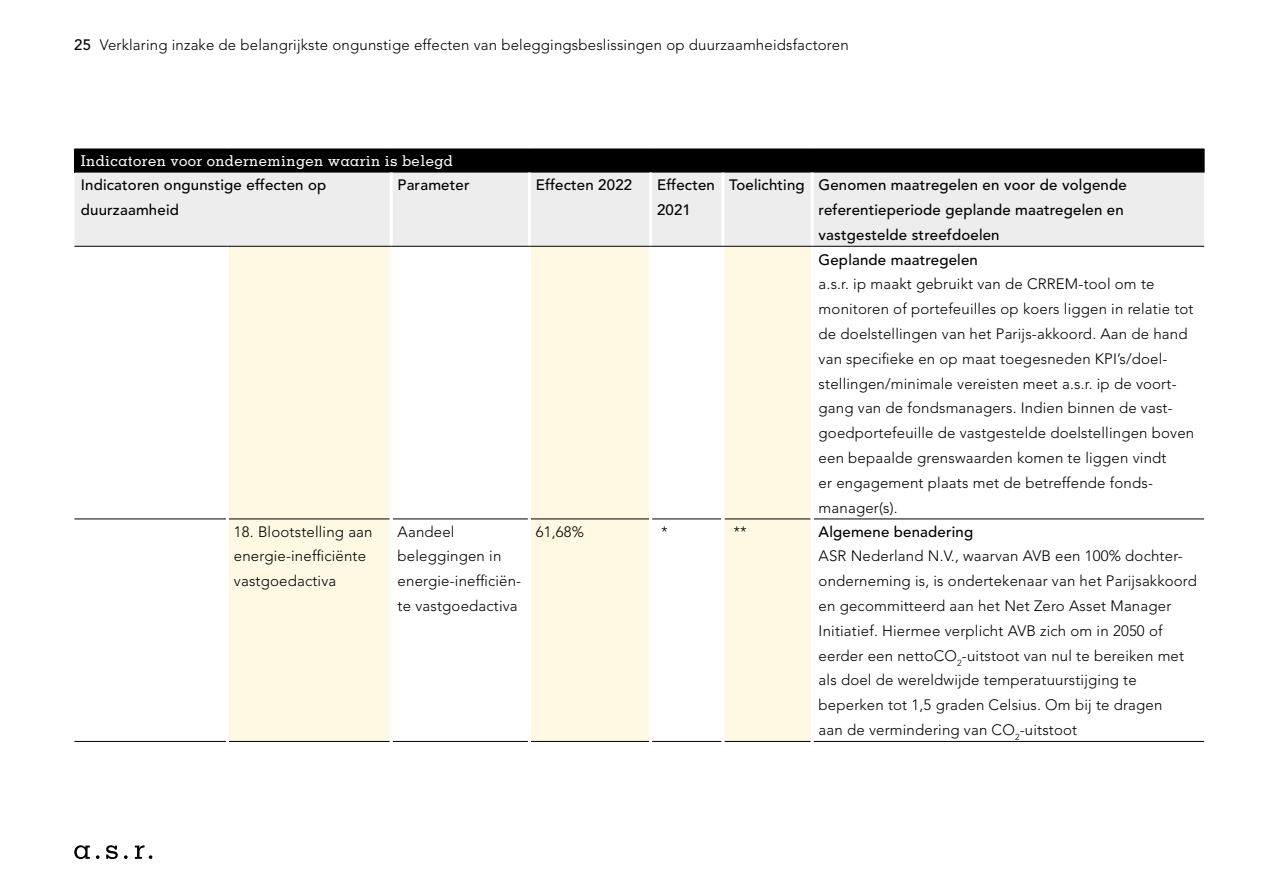
<style>
.page{position:relative;width:1263px;height:893px;background:#fff}
.page>*{position:absolute;margin:0;border:0;box-sizing:border-box;transform-origin:0 0}
.t1{font:300 15px/24.8px "Avenir LT Std";letter-spacing:.01em;color:#000}
.t2{font:500 15px/24.8px "Avenir LT Std";letter-spacing:.01em;color:#000}
.t3{font:500 15px "Memphis LT Std";letter-spacing:.025em;color:#fff}
.s1{font-weight:500}
</style>
<div class="page">
<div style="left:74px;top:149px;width:1130px;height:24px;background:#000"></div>
<div style="left:74px;top:173px;width:1130px;height:73px;background:#ededed"></div>
<svg style="left:229px;top:247px;width:582px;height:494px;fill:#fff8e3"></svg>
<svg style="left:1204px;top:149px;width:1px;height:24px"></svg>
<hr style="left:74px;top:519px;width:152px;height:1px;background:#000">
<hr style="left:229px;top:519px;width:161px;height:1px;background:#000">
<hr style="left:393px;top:519px;width:135px;height:1px;background:#000">
<hr style="left:531px;top:519px;width:118px;height:1px;background:#000">
<hr style="left:652px;top:519px;width:69px;height:1px;background:#000">
<hr style="left:724px;top:519px;width:87px;height:1px;background:#000">
<hr style="left:814px;top:519px;width:390px;height:1px;background:#000">
<hr style="left:74px;top:741px;width:152px;height:1px;background:#000">
<hr style="left:229px;top:741px;width:161px;height:1px;background:#000">
<hr style="left:393px;top:741px;width:135px;height:1px;background:#000">
<hr style="left:531px;top:741px;width:118px;height:1px;background:#000">
<hr style="left:652px;top:741px;width:69px;height:1px;background:#000">
<hr style="left:724px;top:741px;width:87px;height:1px;background:#000">
<hr style="left:814px;top:741px;width:390px;height:1px;background:#000">
<hr style="left:390px;top:173px;width:3px;height:73px;background:#fff">
<hr style="left:528px;top:173px;width:3px;height:73px;background:#fff">
<hr style="left:649px;top:173px;width:3px;height:73px;background:#fff">
<hr style="left:721px;top:173px;width:3px;height:73px;background:#fff">
<hr style="left:811px;top:173px;width:3px;height:73px;background:#fff">
<hr style="left:390px;top:247px;width:3px;height:272px;background:#fff">
<hr style="left:528px;top:247px;width:3px;height:272px;background:#fff">
<hr style="left:649px;top:247px;width:3px;height:272px;background:#fff">
<hr style="left:721px;top:247px;width:3px;height:272px;background:#fff">
<hr style="left:390px;top:519px;width:3px;height:223px;background:#fff">
<hr style="left:528px;top:519px;width:3px;height:223px;background:#fff">
<hr style="left:649px;top:519px;width:3px;height:223px;background:#fff">
<hr style="left:721px;top:519px;width:3px;height:223px;background:#fff">
<hr style="left:74px;top:246px;width:153px;height:1px;background:#000">
<hr style="left:227px;top:246px;width:164px;height:1px;background:#000">
<hr style="left:391px;top:246px;width:138px;height:1px;background:#000">
<hr style="left:529px;top:246px;width:122px;height:1px;background:#000">
<hr style="left:651px;top:246px;width:72px;height:1px;background:#000">
<hr style="left:723px;top:246px;width:89px;height:1px;background:#000">
<hr style="left:812px;top:246px;width:392px;height:1px;background:#000">
<svg style="left:124px;top:855px;width:4px;height:4px"></svg>
<svg style="left:135px;top:845px;width:17px;height:14px"></svg>
<svg style="left:96px;top:855px;width:4px;height:4px"></svg>
<svg style="left:74px;top:845px;width:16px;height:14px"></svg>
<svg style="left:106px;top:845px;width:12px;height:14px"></svg>
<p class="t1" style="left:74px;top:32px;width:776px"><span class="s1">25</span> Verklaring inzake de belangrijkste ongunstige effecten van beleggingsbeslissingen op duurzaamheidsfactoren</p>
<p class="t3" style="left:81px;top:152px;width:374px">Indicatoren voor ondernemingen waarin is belegd</p>
<p class="t2" style="left:81px;top:173px;width:247px">Indicatoren ongunstige effecten op duurzaamheid</p>
<p class="t2" style="left:398px;top:173px;width:74px">Parameter</p>
<p class="t2" style="left:536px;top:173px;width:98px">Effecten 2022</p>
<p class="t2" style="left:657px;top:173px;width:59px">Effecten<br>2021</p>
<p class="t2" style="left:819px;top:173px;width:310px;text-indent:-89px">Toelichting Genomen maatregelen en voor de volgende referentieperiode geplande maatregelen en vastgestelde streefdoelen<br>Geplande maatregelen</p>
<p class="t1" style="left:819px;top:272px;width:377px">a.s.r. ip maakt gebruikt van de CRREM-tool om te monitoren of portefeuilles op koers liggen in relatie tot de doelstellingen van het Parijs-akkoord. Aan de hand van specifieke en op maat toegesneden KPI’s/doel&shy;stellingen/minimale vereisten meet a.s.r. ip de voort&shy;gang van de fondsmanagers. Indien binnen de vast&shy;goedportefeuille de vastgestelde doelstellingen boven een bepaalde grenswaarden komen te liggen vindt<br>er engagement plaats met de betreffende fonds&shy;manager(s).</p>
<p class="t1" style="left:234px;top:519px;width:140px">18. Blootstelling aan energie-inefficiënte vastgoedactiva</p>
<p class="t1" style="left:398px;top:519px;width:125px">Aandeel beleggingen in energie-inefficiën&shy;te vastgoedactiva</p>
<p class="t1" style="left:536px;top:519px;width:50px">61,68%</p>
<p class="t1" style="left:661px;top:519px;width:8px">*</p>
<p class="t1" style="left:733px;top:519px;width:15px">**</p>
<p class="t2" style="left:819px;top:519px;width:156px">Algemene benadering</p>
<p class="t1" style="left:819px;top:544px;width:380px">ASR Nederland N.V., waarvan AVB een 100% dochter&shy;onderneming is, is ondertekenaar van het Parijsakkoord en gecommitteerd aan het Net Zero Asset Manager Initiatief. Hiermee verplicht AVB zich om in 2050 of eerder een nettoCO<sub>2</sub>-uitstoot van nul te bereiken met als doel de wereldwijde temperatuurstijging te beperken tot 1,5 graden Celsius. Om bij te dragen<br>aan de vermindering van CO<sub>2</sub>-uitstoot</p>
</div>
